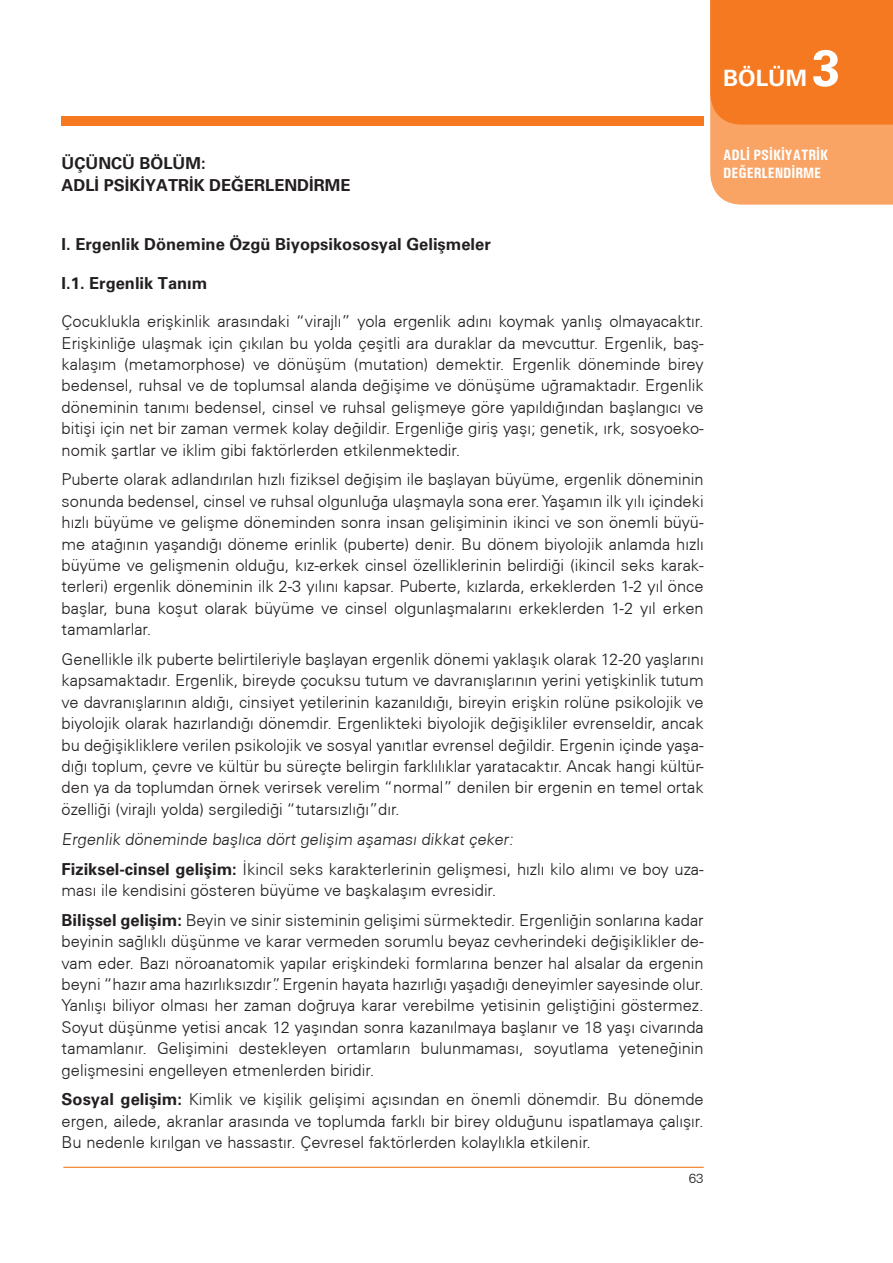
<style>
.page{position:relative;width:893px;height:1263px;background:#fff}
.page>*{position:absolute;margin:0;border:0;box-sizing:border-box;transform-origin:0 0}
.t1{font:700 51px "Univers CE";color:#fff}
.t2{font:700 22.5px "Univers CE";color:#fff}
.t3{font:300 16.5px/21.5px "Univers CE45";color:#231f20;text-align:justify}
.t4{font:700 16.5px/21.5px "Univers CE";color:#231f20}
.t5{font:700 condensed 15px/18px "Univers";color:#fff}
.t6{font:300 13.5px "Univers CE45";color:#231f20}
.s1{font-family:"Univers CE";font-weight:700}
</style>
<div class="page">
<div style="left:62px;top:117px;width:642px;height:9px;background:#f47921"></div>
<hr style="left:63px;top:1167px;width:641px;height:1px;background:#f47921">
<svg style="left:710px;top:0;width:183px;height:205px;background:#f68a3d"></svg>
<h1 class="t1" style="left:812px;top:36px;width:30px">3</h1>
<h2 class="t2" style="left:723px;top:64px;width:85px">BÖLÜM</h2>
<p class="t4" style="left:62px;top:153px;width:290px">ÜÇÜNCÜ BÖLÜM:<br>ADLİ PSİKİYATRİK DEĞERLENDİRME</p>
<p class="t4" style="left:62px;top:234px;width:431px">I. Ergenlik Dönemine Özgü Biyopsikososyal Gelişmeler</p>
<p class="t4" style="left:62px;top:273px;width:147px">I.1. Ergenlik Tanım</p>
<p class="t3" style="left:62px;top:310px;width:644px">Çocuklukla erişkinlik arasındaki “virajlı” yola ergenlik adını koymak yanlış olmayacaktır.<br>Erişkinliğe ulaşmak için çıkılan bu yolda çeşitli ara duraklar da mevcuttur. Ergenlik, baş&shy;kalaşım (metamorphose) ve dönüşüm (mutation) demektir. Ergenlik döneminde birey bedensel, ruhsal ve de toplumsal alanda değişime ve dönüşüme uğramaktadır. Ergenlik döneminin tanımı bedensel, cinsel ve ruhsal gelişmeye göre yapıldığından başlangıcı ve bitişi için net bir zaman vermek kolay değildir. Ergenliğe giriş yaşı; genetik, ırk, sosyoeko&shy;nomik şartlar ve iklim gibi faktörlerden etkilenmektedir.</p>
<p class="t3" style="left:62px;top:469px;width:644px">Puberte olarak adlandırılan hızlı fiziksel değişim ile başlayan büyüme, ergenlik döneminin sonunda bedensel, cinsel ve ruhsal olgunluğa ulaşmayla sona erer. Yaşamın ilk yılı içindeki hızlı büyüme ve gelişme döneminden sonra insan gelişiminin ikinci ve son önemli büyü&shy;me atağının yaşandığı döneme erinlik (puberte) denir. Bu dönem biyolojik anlamda hızlı büyüme ve gelişmenin olduğu, kız-erkek cinsel özelliklerinin belirdiği (ikincil seks karak&shy;terleri) ergenlik döneminin ilk 2-3 yılını kapsar. Puberte, kızlarda, erkeklerden 1-2 yıl önce başlar, buna koşut olarak büyüme ve cinsel olgunlaşmalarını erkeklerden 1-2 yıl erken tamamlarlar.</p>
<p class="t3" style="left:62px;top:648px;width:644px">Genellikle ilk puberte belirtileriyle başlayan ergenlik dönemi yaklaşık olarak 12-20 yaşlarını kapsamaktadır. Ergenlik, bireyde çocuksu tutum ve davranışlarının yerini yetişkinlik tutum ve davranışlarının aldığı, cinsiyet yetilerinin kazanıldığı, bireyin erişkin rolüne psikolojik ve biyolojik olarak hazırlandığı dönemdir. Ergenlikteki biyolojik değişikliler evrenseldir, ancak bu değişikliklere verilen psikolojik ve sosyal yanıtlar evrensel değildir. Ergenin içinde yaşa&shy;dığı toplum, çevre ve kültür bu süreçte belirgin farklılıklar yaratacaktır. Ancak hangi kültür&shy;den ya da toplumdan örnek verirsek verelim “normal” denilen bir ergenin en temel ortak özelliği (virajlı yolda) sergilediği “tutarsızlığı”dır.</p>
<p class="t3" style="left:62px;top:824px;width:644px;line-height:29.8px">Ergenlik döneminde başlıca dört gelişim aşaması dikkat çeker:<br><span class="s1">Fiziksel-cinsel gelişim:</span> İkincil seks karakterlerinin gelişmesi, hızlı kilo alımı ve boy uza-</p>
<p class="t3" style="left:62px;top:875px;width:644px;line-height:29.8px">ması ile kendisini gösteren büyüme ve başkalaşım evresidir.<br><span class="s1">Bilişsel gelişim:</span> Beyin ve sinir sisteminin gelişimi sürmektedir. Ergenliğin sonlarına kadar</p>
<p class="t3" style="left:62px;top:930px;width:644px">beyinin sağlıklı düşünme ve karar vermeden sorumlu beyaz cevherindeki değişiklikler de&shy;vam eder. Bazı nöroanatomik yapılar erişkindeki formlarına benzer hal alsalar da ergenin beyni “hazır ama hazırlıksızdır”. Ergenin hayata hazırlığı yaşadığı deneyimler sayesinde olur.<br>Yanlışı biliyor olması her zaman doğruya karar verebilme yetisinin geliştiğini göstermez.<br>Soyut düşünme yetisi ancak 12 yaşından sonra kazanılmaya başlanır ve 18 yaşı civarında tamamlanır. Gelişimini destekleyen ortamların bulunmaması, soyutlama yeteneğinin gelişmesini engelleyen etmenlerden biridir.</p>
<p class="t3" style="left:62px;top:1088px;width:644px"><span class="s1">Sosyal gelişim:</span> Kimlik ve kişilik gelişimi açısından en önemli dönemdir. Bu dönemde ergen, ailede, akranlar arasında ve toplumda farklı bir birey olduğunu ispatlamaya çalışır.<br>Bu nedenle kırılgan ve hassastır. Çevresel faktörlerden kolaylıkla etkilenir.</p>
<p class="t6" style="left:689px;top:1170px;width:17px">63</p>
<p class="t5" style="left:723px;top:145px;width:106px">ADLİ PSİKİYATRİK<br>DEĞERLENDİRME</p>
</div>
